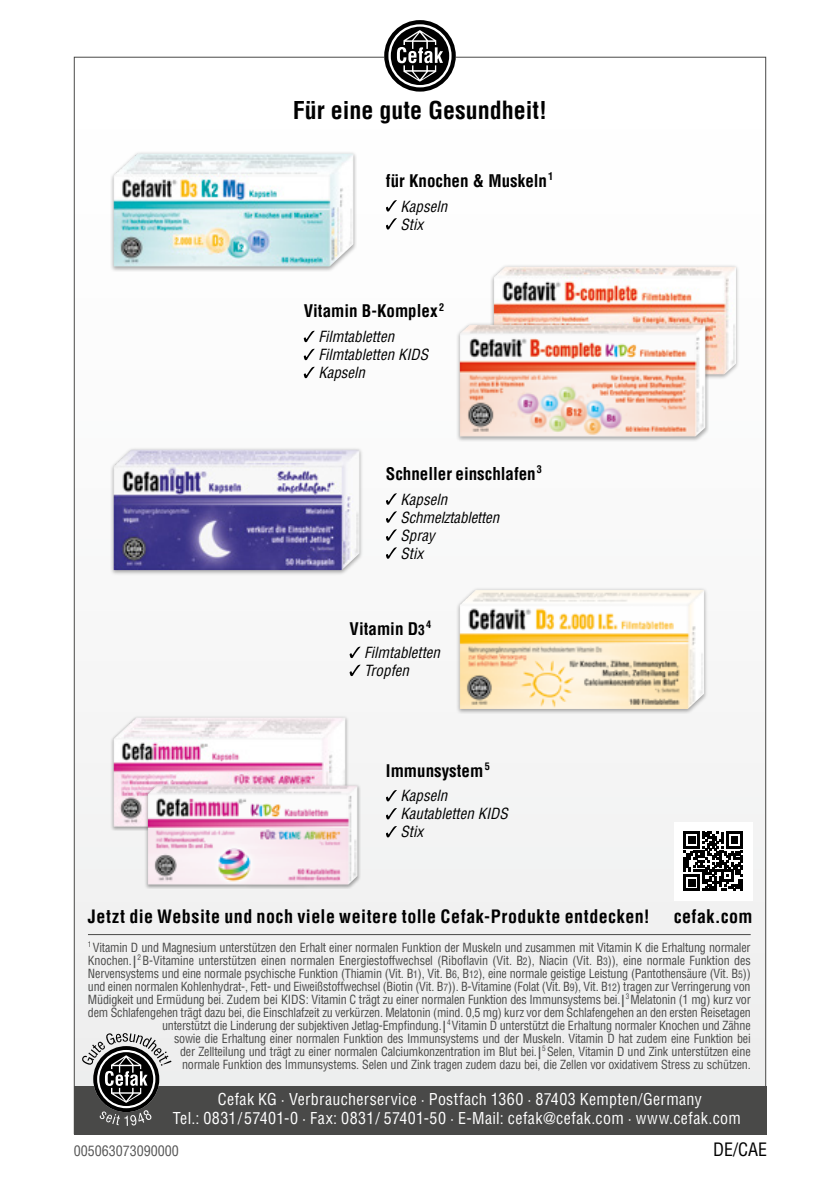
<style>
.page{position:relative;width:840px;height:1191px;background:#fff}
.page>*{position:absolute;margin:0;border:0;box-sizing:border-box;transform-origin:0 0}
.t1{font:700 condensed 24px "Helvetica LT Pro";color:#000}
.t2{font:700 condensed 18px "Helvetica LT Pro";letter-spacing:.025em;color:#000}
.t3{font:condensed 18px "Helvetica LT Pro";color:#000}
.t4{font:700 condensed 17px "Helvetica LT Pro";color:#000}
.t5{font:condensed 16px/19.2px "Helvetica LT Pro";letter-spacing:.02em;color:#fff;text-align:center}
.t6{font:italic condensed 15px/18px "Helvetica LT Pro";color:#000}
.t7{font:condensed 14px "Helvetica LT Pro";color:#565656}
.t8{font:condensed 12.4px/13px "Helvetica LT Pro";letter-spacing:-.015em;color:#494948;text-align:right}
.t9{font:700 condensed 10.2px "Helvetica LT Pro";color:#000}
.s1{font-size:13.6px}
.s2{font-weight:700}
.s3{font-size:9.8px}
</style>
<div class="page">
<div style="left:74px;top:57px;width:691px;height:1076px;background:#f8f8f8"></div>
<div style="left:74px;top:1086px;width:691px;height:48px;background:#494948"></div>
<svg style="left:384px;top:20px;width:71px;height:72px"></svg>
<hr style="left:88px;top:934px;width:662px;height:1px;background:#494948">
<svg style="left:81px;top:1033px;width:90px;height:92px"></svg>
<div style="left:673px;top:822px;width:78px;height:78px;background:#fff"></div>
<svg style="left:683px;top:831px;width:59px;height:60px"></svg>
<div style="left:110px;top:447px;width:253px;height:128px;background:#000;opacity:.35"></div>
<img style="left:113px;top:449px;width:246px;height:121px">
<svg style="left:386px;top:493px;width:10px;height:12px"></svg>
<svg style="left:386px;top:511px;width:10px;height:12px"></svg>
<svg style="left:386px;top:529px;width:10px;height:12px"></svg>
<svg style="left:386px;top:547px;width:10px;height:12px"></svg>
<svg style="left:303px;top:331px;width:11px;height:11px"></svg>
<svg style="left:303px;top:349px;width:11px;height:11px"></svg>
<svg style="left:303px;top:367px;width:11px;height:11px"></svg>
<div style="left:489px;top:264px;width:250px;height:115px;background:#000;opacity:.35"></div>
<img style="left:493px;top:266px;width:242px;height:108px">
<div style="left:455px;top:322px;width:253px;height:120px;background:#000;opacity:.35"></div>
<img style="left:459px;top:325px;width:246px;height:112px">
<div style="left:455px;top:587px;width:252px;height:127px;background:#000;opacity:.35"></div>
<img style="left:459px;top:590px;width:244px;height:119px">
<svg style="left:349px;top:646px;width:11px;height:12px"></svg>
<svg style="left:349px;top:664px;width:11px;height:12px"></svg>
<div style="left:110px;top:715px;width:238px;height:116px;background:#000;opacity:.35"></div>
<img style="left:113px;top:717px;width:232px;height:109px">
<div style="left:144px;top:783px;width:216px;height:106px;background:#000;opacity:.35"></div>
<img style="left:148px;top:785px;width:209px;height:99px">
<svg style="left:386px;top:790px;width:10px;height:11px"></svg>
<svg style="left:386px;top:808px;width:10px;height:11px"></svg>
<svg style="left:386px;top:826px;width:10px;height:11px"></svg>
<div style="left:110px;top:151px;width:247px;height:121px;background:#000;opacity:.35"></div>
<img style="left:113px;top:153px;width:240px;height:113px">
<svg style="left:386px;top:200px;width:10px;height:11px"></svg>
<svg style="left:386px;top:218px;width:10px;height:11px"></svg>
<h1 class="t1" style="left:293px;top:95px;width:255px">Für eine gute Gesundheit!</h1>
<h3 class="t4" style="left:386px;top:169px;width:168px">für Knochen &amp; Muskeln<sup>1</sup></h3>
<p class="t6" style="left:400px;top:197px;width:48px">Kapseln<br>Stix</p>
<h3 class="t4" style="left:303px;top:300px;width:142px">Vitamin B-Komplex <sup>2</sup></h3>
<p class="t6" style="left:318px;top:327px;width:111px">Filmtabletten<br>Filmtabletten KIDS<br>Kapseln</p>
<h3 class="t4" style="left:386px;top:462px;width:157px">Schneller einschlafen<sup>3</sup></h3>
<p class="t6" style="left:400px;top:490px;width:100px">Kapseln<br>Schmelztabletten<br>Spray<br>Stix</p>
<h3 class="t4" style="left:349px;top:617px;width:77px">Vitamin D<span class="s1">3</span></h3>
<p class="t9" style="left:426px;top:617px;width:7px">4</p>
<p class="t6" style="left:364px;top:643px;width:77px">Filmtabletten<br>Tropfen</p>
<h3 class="t4" style="left:386px;top:759px;width:105px">Immunsystem<sup>5</sup></h3>
<p class="t6" style="left:400px;top:787px;width:109px">Kapseln<br>Kautabletten KIDS<br>Stix</p>
<h2 class="t2" style="left:88px;top:904px;width:563px">Jetzt die Website und noch viele weitere tolle Cefak-Produkte entdecken!</h2>
<h2 class="t2" style="left:673px;top:904px;width:80px">cefak.com</h2>
<p class="t8" style="left:88px;top:940px;width:664px"><sup>1</sup> Vitamin D und Magnesium unterstützen den Erhalt einer normalen Funktion der Muskeln und zusammen mit Vitamin K die Erhaltung normaler Knochen. <span class="s2">|</span> <sup>2</sup> B-Vitamine unterstützen einen normalen Energiestoffwechsel (Riboflavin (Vit. B<span class="s3">2</span>), Niacin (Vit. B<span class="s3">3</span>)), eine normale Funktion des Nervensystems und eine normale psychische Funktion (Thiamin (Vit. B<span class="s3">1</span>), Vit. B<span class="s3">6</span>, B<span class="s3">12</span>), eine normale geistige Leistung (Pantothensäure (Vit. B<span class="s3">5</span>)) und einen normalen Kohlenhydrat-, Fett- und Eiweißstoffwechsel (Biotin (Vit. B<span class="s3">7</span>)). B-Vitamine (Folat (Vit. B<span class="s3">9</span>), Vit. B<span class="s3">12</span>) tragen zur Verringerung von Müdigkeit und Ermüdung bei. Zudem bei KIDS: Vitamin C trägt zu einer normalen Funktion des Immunsystems bei. <span class="s2">|</span> <sup>3</sup> Melatonin (1 mg) kurz vor dem Schlafengehen trägt dazu bei, die Einschlafzeit zu verkürzen. Melatonin (mind. 0,5 mg) kurz vor dem Schlafengehen an den ersten Reisetagen unterstützt die Linderung der subjektiven Jetlag-Empfindung. <span class="s2">|</span> <sup>4</sup> Vitamin D unterstützt die Erhaltung normaler Knochen und Zähne<br>sowie die Erhaltung einer normalen Funktion des Immunsystems und der Muskeln. Vitamin D hat zudem eine Funktion bei<br>der Zellteilung und trägt zu einer normalen Calciumkonzentration im Blut bei. <span class="s2">|</span> <sup>5</sup> Selen, Vitamin D und Zink unterstützen eine<br>normale Funktion des Immunsystems. Selen und Zink tragen zudem dazu bei, die Zellen vor oxidativem Stress zu schützen.</p>
<p class="t5" style="left:173px;top:1089px;width:569px">Cefak KG · Verbraucherservice · Postfach 1360 · 87403 Kempten/Germany<br>Tel.: 0831 / 57401-0 · Fax: 0831/ 57401-50 · E-Mail: cefak@cefak.com · www.cefak.com</p>
<p class="t7" style="left:74px;top:1141px;width:106px">005063073090000</p>
<h2 class="t3" style="left:712px;top:1137px;width:56px">DE/CAE</h2>
</div>
